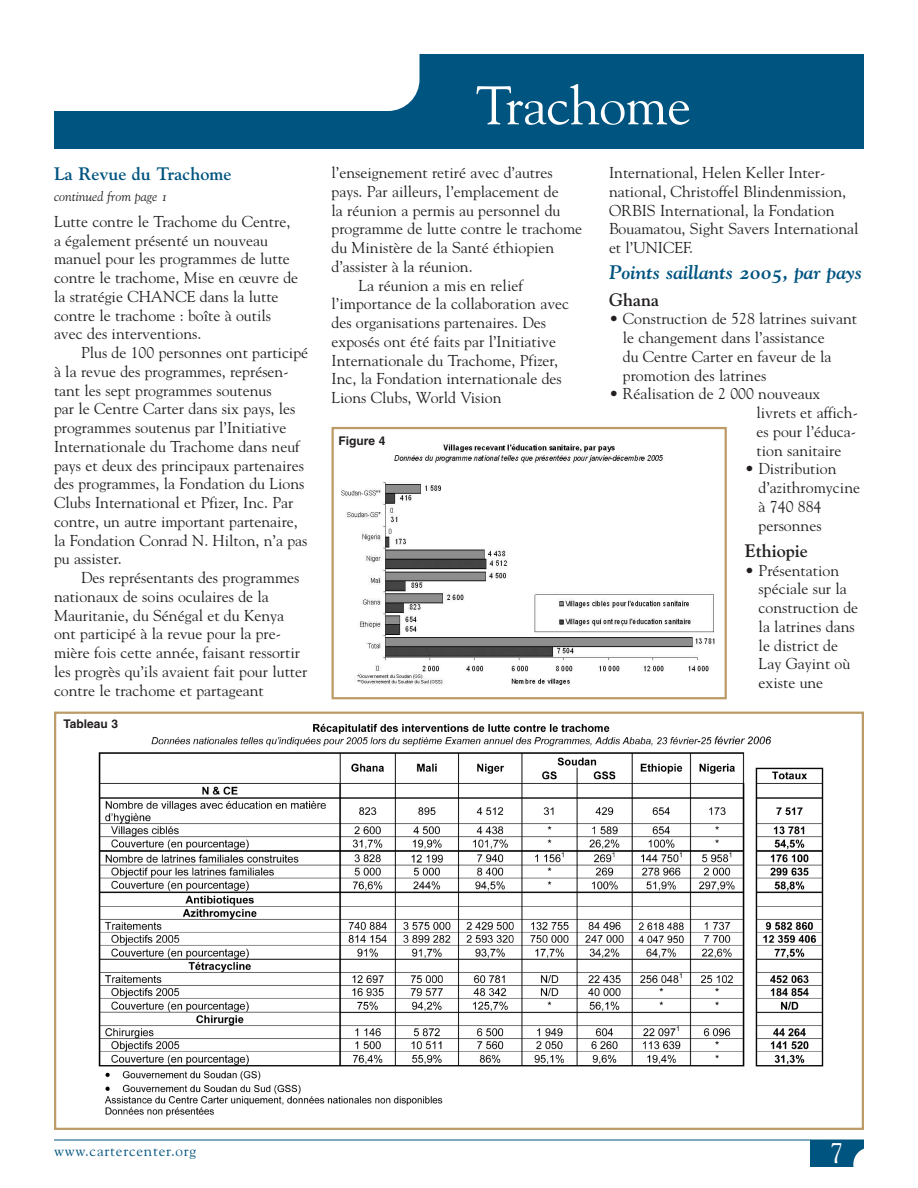
<style>
.page{position:relative;width:918px;height:1188px;background:#fff}
.page>*{position:absolute;margin:0;border:0;box-sizing:border-box;transform-origin:0 0}
.t1{font:54px "Goudy";letter-spacing:-.01em;color:#fff}
.t2{font:27px "Goudy";color:#fff}
.t3{font:19.5px "Goudy Bold Italic Os F";letter-spacing:-.005em;color:#005480}
.t4{font:18px "Goudy Bold Os F";color:#005480}
.t5{font:18px "Goudy Bold Os F";color:#231f20}
.t6{font:15.75px/18.8px "Goudy";color:#231f20}
.t7{font:15px "Goudy";letter-spacing:.05em;color:#005480}
.t8{font:13.5px "Goudy Italic Os F";color:#231f20}
.t9{font:700 12px "Helvetica";color:#231f20}
</style>
<div class="page">
<div style="left:54px;top:712px;width:810px;height:418px;border:2px solid #bc9b69"></div>
<div style="left:54px;top:54px;width:810px;height:94px;background:#005480"></div>
<div style="left:810px;top:1140px;width:54px;height:27px;background:#005480"></div>
<div style="left:853px;top:1147px;width:54px;height:34px;background:#fff;border-radius:17px"></div>
<hr style="left:54px;top:1140px;width:810px;height:1px;background:#005480">
<div style="left:54px;top:54px;width:365px;height:57px;background:#fff"></div>
<img style="left:98px;top:723px;width:726px;height:394px">
<div style="left:332px;top:427px;width:395px;height:272px;border:2px solid #bc9b69"></div>
<div style="left:63px;top:719px;width:76px;height:19px;background:#fff"></div>
<img style="left:341px;top:442px;width:374px;height:243px">
<div style="left:338px;top:436px;width:52px;height:13px;background:#fff"></div>
<p class="t4" style="left:54px;top:167px;width:179px">La Revue du Trachome</p>
<p class="t8" style="left:54px;top:191px;width:115px">continued from page 1</p>
<p class="t6" style="left:54px;top:212px;width:246px">Lutte contre le Trachome du Centre, a également présenté un nouveau manuel pour les programmes de lutte contre le trachome, Mise en œuvre de la stratégie CHANCE dans la lutte contre le trachome : boîte à outils avec des interventions.</p>
<p class="t6" style="left:54px;top:343px;width:256px;text-indent:27px">Plus de 100 personnes ont participé à la revue des programmes, représen&shy;tant les sept programmes soutenus<br>par le Centre Carter dans six pays, les programmes soutenus par l’Initiative Internationale du Trachome dans neuf pays et deux des principaux partenaires des programmes, la Fondation du Lions Clubs International et Pfizer, Inc. Par contre, un autre important partenaire, la Fondation Conrad N. Hilton, n’a pas pu assister.</p>
<p class="t6" style="left:54px;top:568px;width:255px;text-indent:27px">Des représentants des programmes nationaux de soins oculaires de la Mauritanie, du Sénégal et du Kenya ont participé à la revue pour la pre&shy;mière fois cette année, faisant ressortir les progrès qu’ils avaient fait pour lutter contre le trachome et partageant</p>
<p class="t9" style="left:63px;top:719px;width:56px">Tableau 3</p>
<h1 class="t1" style="left:476px;top:74px;width:217px">Trachome</h1>
<p class="t6" style="left:332px;top:163px;width:223px">l’enseignement retiré avec d’autres</p>
<p class="t6" style="left:332px;top:182px;width:229px">pays. Par ailleurs, l’emplacement de</p>
<p class="t6" style="left:332px;top:201px;width:230px">la réunion a permis au personnel du</p>
<p class="t6" style="left:332px;top:220px;width:252px">programme de lutte contre le trachome</p>
<p class="t6" style="left:332px;top:238px;width:224px">du Ministère de la Santé éthiopien</p>
<p class="t6" style="left:332px;top:257px;width:143px">d’assister à la réunion.</p>
<p class="t6" style="left:359px;top:276px;width:166px">La réunion a mis en relief</p>
<p class="t6" style="left:332px;top:295px;width:239px">l’importance de la collaboration avec</p>
<p class="t6" style="left:332px;top:313px;width:216px">des organisations partenaires. Des</p>
<p class="t6" style="left:332px;top:332px;width:226px">exposés ont été faits par l’Initiative</p>
<p class="t6" style="left:332px;top:351px;width:228px">Internationale du Trachome, Pfizer,</p>
<p class="t6" style="left:332px;top:370px;width:232px">Inc, la Fondation internationale des</p>
<p class="t6" style="left:332px;top:388px;width:172px">Lions Clubs, World Vision</p>
<p class="t9" style="left:338px;top:436px;width:49px">Figure 4</p>
<p class="t6" style="left:609px;top:163px;width:251px">International, Helen Keller Inter&shy;national, Christoffel Blindenmission, ORBIS International, la Fondation Bouamatou, Sight Savers International et l’UNICEF.</p>
<p class="t3" style="left:609px;top:265px;width:255px">Points saillants 2005, par pays</p>
<p class="t5" style="left:609px;top:293px;width:52px">Ghana</p>
<p class="t6" style="left:623px;top:310px;width:236px;text-indent:-14px">• Construction de 528 latrines suivant le changement dans l’assistance<br>du Centre Carter en faveur de la promotion des latrines</p>
<p class="t6" style="left:757px;top:385px;width:103px;text-indent:-148px">• Réalisation de 2 000 nouveaux livrets et affich&shy;es pour l’éduca&shy;tion sanitaire</p>
<p class="t6" style="left:759px;top:460px;width:103px;text-indent:-14px">• Distribution d’azithromycine à 740 884 personnes</p>
<p class="t5" style="left:745px;top:544px;width:64px">Ethiopie</p>
<p class="t6" style="left:759px;top:561px;width:101px;text-indent:-14px">• Présentation spéciale sur la construction de la latrines dans le district de<br>Lay Gayint où existe une</p>
<p class="t7" style="left:54px;top:1142px;width:144px">www.cartercenter.org</p>
<h2 class="t2" style="left:830px;top:1137px;width:15px">7</h2>
</div>
